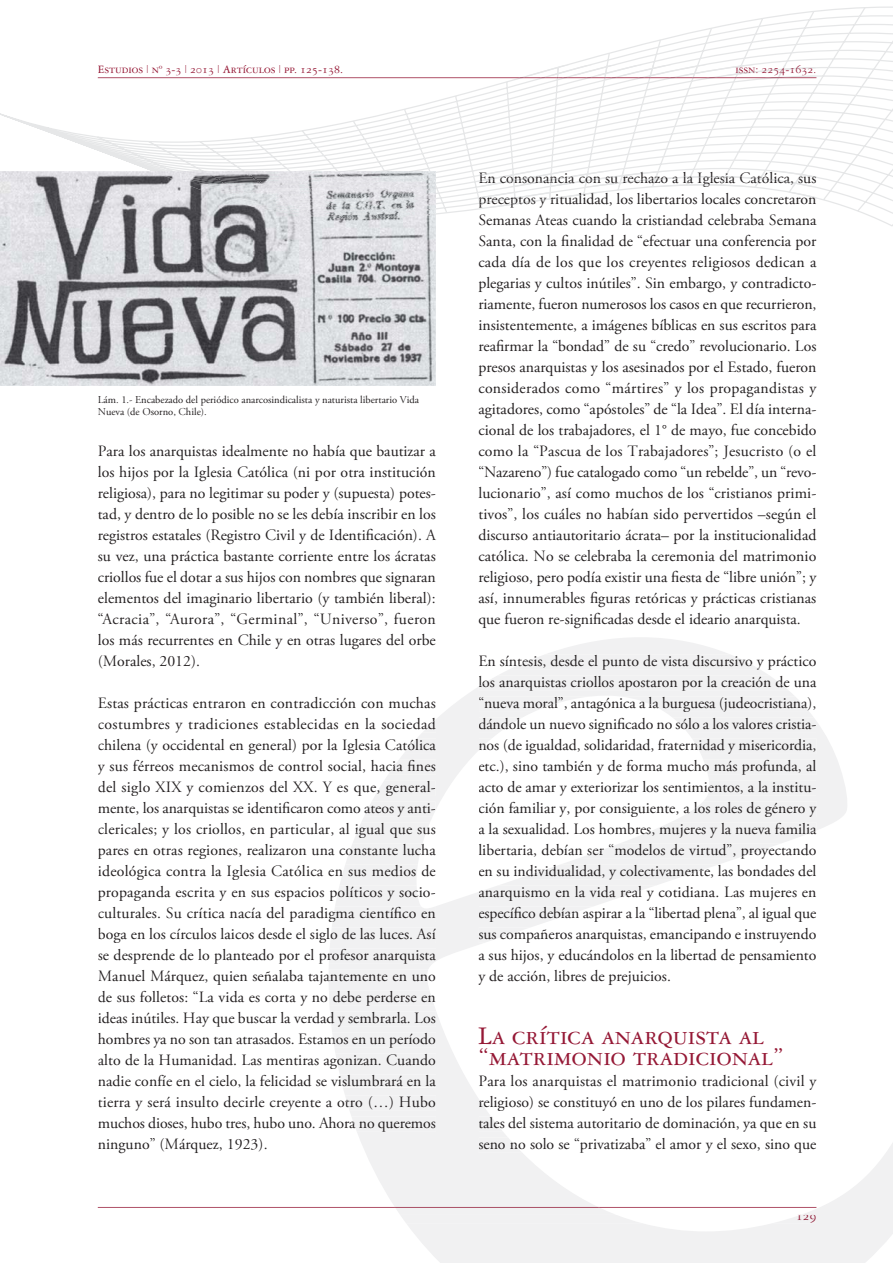
<style>
.page{position:relative;width:893px;height:1263px;background:#fff}
.page>*{position:absolute;margin:0;border:0;box-sizing:border-box;transform-origin:0 0}
.t1{font:27px/21px "Garamond Three SC";color:#951835}
.t2{font:15.75px/21px "Adobe Garamond Pro";color:#231f20;text-align:justify}
.t3{font:13.5px "Garamond Three SC";color:#8e1633}
.t4{font:12px "Garamond Three SC";color:#951835}
.t5{font:10.5px/12px "Adobe Garamond Pro";color:#231f20}
.s1{color:#951835}
</style>
<div class="page">
<svg style="left:0;top:7px;width:893px;height:219px"></svg>
<svg style="left:343px;top:637px;width:550px;height:626px"></svg>
<svg style="left:98px;top:1207px;width:718px;height:1px"></svg>
<svg style="left:400px;top:1215px;width:416px;height:8px"></svg>
<svg style="left:98px;top:65px;width:718px;height:13px"></svg>
<svg style="left:422px;top:719px;width:14px;height:13px"></svg>
<svg style="left:388px;top:738px;width:48px;height:36px"></svg>
<svg style="left:329px;top:780px;width:107px;height:307px"></svg>
<svg style="left:345px;top:1095px;width:91px;height:15px"></svg>
<svg style="left:351px;top:1116px;width:85px;height:16px"></svg>
<svg style="left:479px;top:171px;width:337px;height:37px"></svg>
<svg style="left:479px;top:654px;width:337px;height:141px"></svg>
<svg style="left:515px;top:801px;width:302px;height:78px"></svg>
<svg style="left:479px;top:885px;width:177px;height:58px"></svg>
<svg style="left:479px;top:1099px;width:43px;height:54px"></svg>
<img style="left:0;top:171px;width:436px;height:215px">
<img style="left:152px;top:171px;width:284px;height:48px">
<p class="t4" style="left:98px;top:65px;width:247px">Estudios | nº 3-3 | 2013 | Artículos | pp. 125-138.</p>
<p class="t4" style="left:735px;top:65px;width:82px">issn: 2254-1632.</p>
<p class="t5" style="left:98px;top:394px;width:323px">Lám. 1.- Encabezado del periódico anarcosindicalista y naturista libertario Vida<br>Nueva (de Osorno, Chile).</p>
<p class="t2" style="left:98px;top:441px;width:340px">Para los anarquistas idealmente no había que bautizar a los hijos por la Iglesia Católica (ni por otra institución religiosa), para no legitimar su poder y (supuesta) potes&shy;tad, y dentro de lo posible no se les debía inscribir en los registros estatales (Registro Civil y de Identificación). A su vez, una práctica bastante corriente entre los ácratas criollos fue el dotar a sus hijos con nombres que signaran elementos del imaginario libertario (y también liberal): “Acracia”, “Aurora”, “Germinal”, “Universo”, fueron los más recurrentes en Chile y en otras lugares del orbe (Morales, 2012).</p>
<p class="t2" style="left:98px;top:693px;width:340px">Estas prácticas entraron en contradicción con muchas costumbres y tradiciones establecidas en la sociedad chilena (y occidental en general) por la Iglesia Católica y sus férreos mecanismos de control social, hacia fines del siglo XIX y comienzos del XX. Y es que, general&shy;mente, los anarquistas se identificaron como ateos y anti&shy;clericales; y los criollos, en particular, al igual que sus pares en otras regiones, realizaron una constante lucha ideológica contra la Iglesia Católica en sus medios de propaganda escrita y en sus espacios políticos y socio&shy;culturales. Su crítica nacía del paradigma científico en boga en los círculos laicos desde el siglo de las luces. Así se desprende de lo planteado por el profesor anarquista Manuel Márquez, quien señalaba tajantemente en uno de sus folletos: “La vida es corta y no debe perderse en ideas inútiles. Hay que buscar la verdad y sembrarla. Los hombres ya no son tan atrasados. Estamos en un período alto de la Humanidad. Las mentiras agonizan. Cuando nadie confíe en el cielo, la felicidad se vislumbrará en la tierra y será insulto decirle creyente a otro (…) Hubo muchos dioses, hubo tres, hubo uno. Ahora no queremos ninguno” (Márquez, 1923).</p>
<p class="t2" style="left:478px;top:168px;width:340px">En consonancia con su rechazo a la Iglesia Católica, sus preceptos y ritualidad, los libertarios locales concretaron Semanas Ateas cuando la cristiandad celebraba Semana Santa, con la finalidad de “efectuar una conferencia por cada día de los que los creyentes religiosos dedican a plegarias y cultos inútiles”. Sin embargo, y contradicto&shy;riamente, fueron numerosos los casos en que recurrieron, insistentemente, a imágenes bíblicas en sus escritos para reafirmar la “bondad” de su “credo” revolucionario. Los presos anarquistas y los asesinados por el Estado, fueron considerados como “mártires” y los propagandistas y agitadores, como “apóstoles” de “la Idea”. El día interna&shy;cional de los trabajadores, el 1° de mayo, fue concebido como la “Pascua de los Trabajadores”; Jesucristo (o el “Nazareno”) fue catalogado como “un rebelde”, un “revo&shy;lucionario”, así como muchos de los “cristianos primi&shy;tivos”, los cuáles no habían sido pervertidos –según el discurso antiautoritario ácrata– por la institucionalidad católica. No se celebraba la ceremonia del matrimonio religioso, pero podía existir una fiesta de “libre unión”; y así, innumerables figuras retóricas y prácticas cristianas que fueron re-significadas desde el ideario anarquista.</p>
<p class="t2" style="left:478px;top:651px;width:340px">En síntesis, desde el punto de vista discursivo y práctico los anarquistas criollos apostaron por la creación de una “nueva moral”, antagónica a la burguesa (judeocristiana), dándole un nuevo significado no sólo a los valores cristia&shy;nos (de igualdad, solidaridad, fraternidad y misericordia, etc.), sino también y de forma mucho más profunda, al acto de amar y exteriorizar los sentimientos, a la institu&shy;ción familiar y, por consiguiente, a los roles de género y a la sexualidad. Los hombres, mujeres y la nueva familia libertaria, debían ser “modelos de virtud”, proyectando en su individualidad, y colectivamente, las bondades del anarquismo en la vida real y cotidiana. Las mujeres en específico debían aspirar a la “libertad plena”, al igual que sus compañeros anarquistas, emancipando e instruyendo a sus hijos, y educándolos en la libertad de pensamiento y de acción, libres de prejuicios.</p>
<h1 class="t1" style="left:478px;top:1027px;width:307px">La crítica anarquista al “matrimonio tradicional”</h1>
<p class="t2" style="left:478px;top:1071px;width:340px">Para los anarquistas el matrimonio tradicional (civil y religioso) se constituyó en uno de los pilares fundamen&shy;tales del sistema autoritario de dominación, ya que en su seno no solo se “privatizaba” el amor y el sexo, sino que</p>
<p class="t3" style="left:796px;top:1211px;width:22px"><span class="s1">1</span>29</p>
</div>
